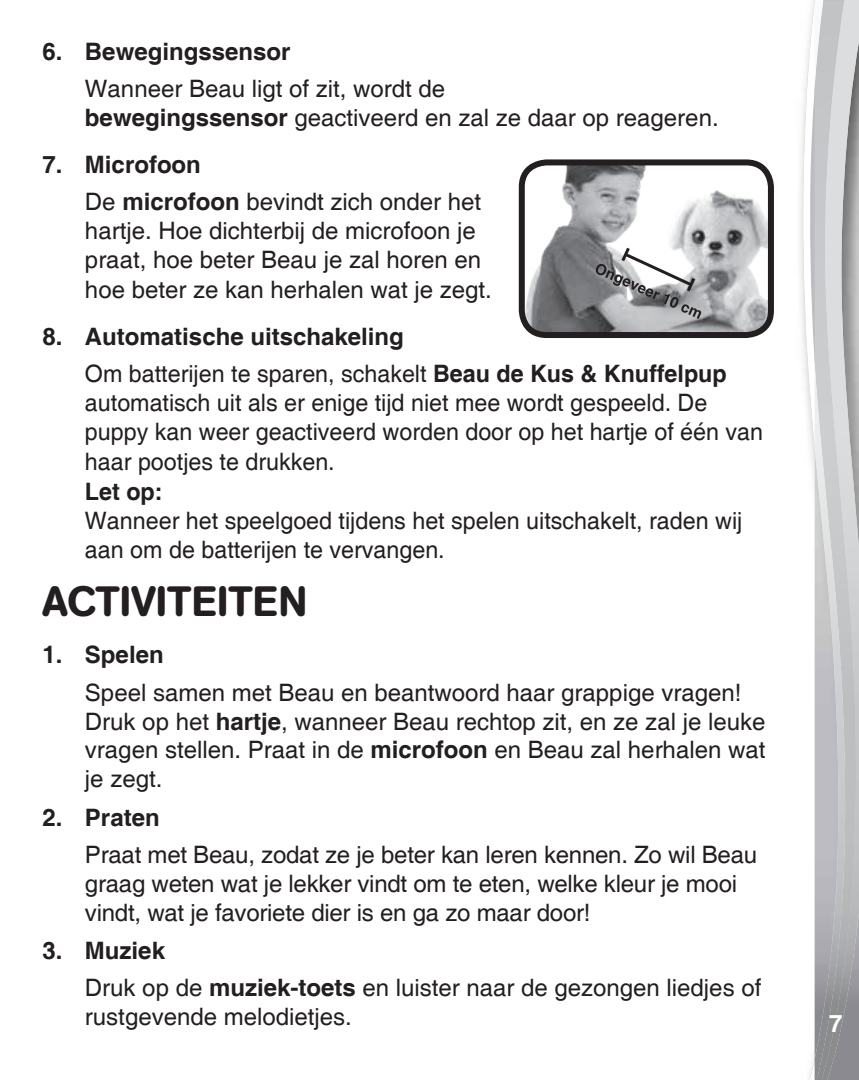
<style>
.page{position:relative;width:859px;height:1080px;background:#fff}
.page>*{position:absolute;margin:0;border:0;box-sizing:border-box;transform-origin:0 0}
.t1{font:500 42px "AG Book Rounded";color:#231f20}
.t2{font:24px/28.8px "Helvetica";color:#231f20}
.t3{font:700 24px/37.2px "Helvetica";color:#231f20}
.t4{font:700 24px "Helvetica";color:#fff}
.s1{font-weight:700}
.s2{font-weight:400}
</style>
<div class="page">
<svg style="left:802px;top:0;width:13px;height:1080px"></svg>
<img style="left:858px;top:3px;width:1px;height:1077px">
<img style="left:848px;top:3px;width:10px;height:1077px">
<svg style="left:823px;top:0;width:36px;height:3px"></svg>
<img style="left:815px;top:1px;width:33px;height:1079px">
<img style="left:526px;top:166px;width:241px;height:165px">
<div style="left:519px;top:159px;width:255px;height:179px;border:6px solid #231f20;border-radius:25px"></div>
<svg style="left:594px;top:244px;width:108px;height:75px"></svg>
<p class="t3" style="left:42px;top:34px;width:249px">6. Bewegingssensor</p>
<p class="t2" style="left:85px;top:75px;width:635px">Wanneer Beau ligt of zit, wordt de<br><span class="s1">bewegingssensor</span> geactiveerd en zal ze daar op reageren.</p>
<p class="t2" style="left:85px;top:147px;width:398px;line-height:37.2px;text-indent:-43px"><span class="s1">7. Microfoon<br></span>De <span class="s1">microfoon</span> bevindt zich onder het</p>
<p class="t2" style="left:85px;top:217px;width:408px">hartje. Hoe dichterbij de microfoon je praat, hoe beter Beau je zal horen en hoe beter ze kan herhalen wat je zegt.</p>
<p class="t3" style="left:85px;top:319px;width:643px;text-indent:-43px">8. Automatische uitschakeling<br><span class="s2">Om batterijen te sparen, schakelt</span> Beau de Kus &amp; Knuffelpup</p>
<p class="t2" style="left:85px;top:389px;width:680px">automatisch uit als er enige tijd niet mee wordt gespeeld. De puppy kan weer geactiveerd worden door op het hartje of één van haar pootjes te drukken.</p>
<p class="t3" style="left:85px;top:474px;width:79px">Let op:</p>
<p class="t2" style="left:85px;top:507px;width:659px">Wanneer het speelgoed tijdens het spelen uitschakelt, raden wij aan om de batterijen te vervangen.</p>
<h1 class="t1" style="left:42px;top:577px;width:266px">ACTIVITEITEN</h1>
<p class="t3" style="left:42px;top:638px;width:123px">1. Spelen</p>
<p class="t2" style="left:85px;top:679px;width:682px">Speel samen met Beau en beantwoord haar grappige vragen!<br>Druk op het <span class="s1">hartje</span>, wanneer Beau rechtop zit, en ze zal je leuke vragen stellen. Praat in de <span class="s1">microfoon</span> en Beau zal herhalen wat je zegt.</p>
<p class="t3" style="left:42px;top:800px;width:119px">2. Praten</p>
<p class="t2" style="left:85px;top:841px;width:674px">Praat met Beau, zodat ze je beter kan leren kennen. Zo wil Beau graag weten wat je lekker vindt om te eten, welke kleur je mooi vindt, wat je favoriete dier is en ga zo maar door!</p>
<p class="t2" style="left:85px;top:933px;width:678px;line-height:37.2px;text-indent:-43px"><span class="s1">3. Muziek<br></span>Druk op de <span class="s1">muziek-toets</span> en luister naar de gezongen liedjes of</p>
<p class="t2" style="left:85px;top:1003px;width:268px">rustgevende melodietjes.</p>
<p class="t4" style="left:829px;top:1008px;width:15px">7</p>
</div>
